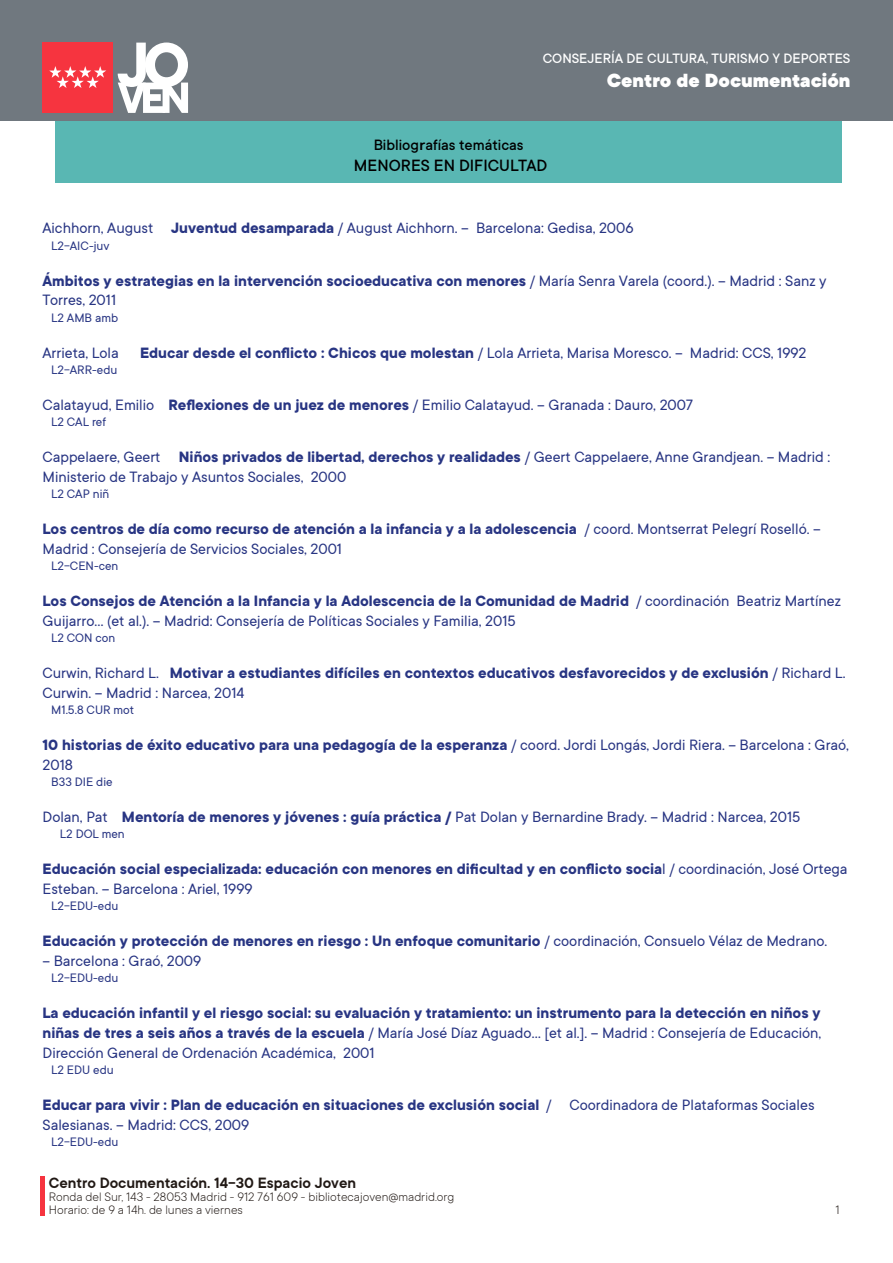
<style>
.page{position:relative;width:893px;height:1263px;background:#fff}
.page>*{position:absolute;margin:0;border:0;box-sizing:border-box;transform-origin:0 0}
.t1{font:900 21px "TT Commons";color:#fff}
.t2{font:500 18px "TT Commons";color:#000}
.t3{font:16.5px/19.8px "TT Commons";color:#283583}
.t4{font:700 16.5px/19.8px "TT Commons";color:#283583}
.t5{font:600 16.5px "TT Commons";color:#211915}
.t6{font:500 16.5px "TT Commons";color:#000}
.t7{font:500 15px "TT Commons";color:#fff}
.t8{font:13.5px "TT Commons";color:#283583}
.t9{font:300 13.5px/13.5px "TT Commons";color:#211915}
.s1{font-weight:700}
.s2{font-weight:400}
</style>
<div class="page">
<div style="left:0;top:0;width:893px;height:121px;background:#70787f"></div>
<div style="left:40px;top:1176px;width:5px;height:40px;background:#f6343f"></div>
<div style="left:43px;top:43px;width:70px;height:70px;background:#f6343f"></div>
<svg style="left:49px;top:66px;width:57px;height:22px"></svg>
<svg style="left:118px;top:43px;width:70px;height:70px"></svg>
<div style="left:55px;top:121px;width:787px;height:62px;background:#59b7b3"></div>
<p class="t7" style="left:543px;top:50px;width:309px">CONSEJERÍA DE CULTURA, TURISMO Y DEPORTES</p>
<p class="t1" style="left:607px;top:69px;width:245px">Centro de Documentación</p>
<p class="t6" style="left:374px;top:136px;width:151px">Bibliografías temáticas</p>
<p class="t2" style="left:354px;top:156px;width:195px">MENORES EN DIFICULTAD</p>
<p class="t3" style="left:43px;top:219px;width:593px">Aichhorn, August <span class="s1">Juventud desamparada</span> / August Aichhorn. -- Barcelona: Gedisa, 2006</p>
<p class="t8" style="left:51px;top:238px;width:60px">L2-AIC-juv</p>
<p class="t4" style="left:43px;top:271px;width:785px">Ámbitos y estrategias en la intervención socioeducativa con menores <span class="s2">/ María Senra Varela (coord.). -- Madrid : Sanz y<br>Torres, 2011</span></p>
<p class="t8" style="left:51px;top:310px;width:68px">L2 AMB amb</p>
<p class="t3" style="left:43px;top:343px;width:78px">Arrieta, Lola</p>
<p class="t3" style="left:140px;top:343px;width:668px"><span class="s1">Educar desde el conflicto : Chicos que molestan</span> / Lola Arrieta, Marisa Moresco. -- Madrid: CCS, 1992</p>
<p class="t8" style="left:51px;top:362px;width:68px">L2-ARR-edu</p>
<p class="t3" style="left:43px;top:395px;width:652px">Calatayud, Emilio <span class="s1">Reflexiones de un juez de menores</span> / Emilio Calatayud. -- Granada : Dauro, 2007</p>
<p class="t8" style="left:51px;top:414px;width:56px">L2 CAL ref</p>
<p class="t3" style="left:43px;top:447px;width:789px">Cappelaere, Geert <span class="s1">Niños privados de libertad, derechos y realidades</span> / Geert Cappelaere, Anne Grandjean. -- Madrid :<br>Ministerio de Trabajo y Asuntos Sociales, 2000</p>
<p class="t8" style="left:51px;top:486px;width:60px">L2 CAP niñ</p>
<p class="t3" style="left:43px;top:519px;width:780px"><span class="s1">Los centros de día como recurso de atención a la infancia y a la adolescencia</span> / coord. Montserrat Pelegrí Roselló. --<br>Madrid : Consejería de Servicios Sociales, 2001</p>
<p class="t8" style="left:51px;top:558px;width:69px">L2-CEN-cen</p>
<p class="t3" style="left:43px;top:591px;width:800px"><span class="s1">Los Consejos de Atención a la Infancia y la Adolescencia de la Comunidad de Madrid</span> / coordinación Beatriz Martínez<br>Guijarro... (et al.). -- Madrid: Consejería de Políticas Sociales y Familia, 2015</p>
<p class="t8" style="left:51px;top:630px;width:66px">L2 CON con</p>
<p class="t4" style="left:43px;top:663px;width:804px"><span class="s2">Curwin, Richard L.</span> Motivar a estudiantes difíciles en contextos educativos desfavorecidos y de exclusión <span class="s2">/ Richard L.<br>Curwin. -- Madrid : Narcea, 2014</span></p>
<p class="t8" style="left:51px;top:702px;width:84px">M1.5.8 CUR mot</p>
<p class="t4" style="left:43px;top:735px;width:808px">10 historias de éxito educativo para una pedagogía de la esperanza <span class="s2">/ coord. Jordi Longás, Jordi Riera. -- Barcelona : Graó,<br>2018</span></p>
<p class="t8" style="left:51px;top:774px;width:63px">B33 DIE die</p>
<p class="t3" style="left:43px;top:807px;width:759px">Dolan, Pat <span class="s1">Mentoría de menores y jóvenes : guía práctica /</span> Pat Dolan y Bernardine Brady. -- Madrid : Narcea, 2015</p>
<p class="t8" style="left:60px;top:827px;width:66px">L2 DOL men</p>
<p class="t4" style="left:43px;top:860px;width:806px">Educación social especializada: educación con menores en dificultad y en conflicto socia<span class="s2">l / coordinación, José Ortega<br>Esteban. -- Barcelona : Ariel, 1999</span></p>
<p class="t8" style="left:51px;top:899px;width:69px">L2-EDU-edu</p>
<p class="t4" style="left:43px;top:932px;width:786px">Educación y protección de menores en riesgo : Un enfoque comunitario <span class="s2">/ coordinación, Consuelo Vélaz de Medrano. -- Barcelona : Graó, 2009</span></p>
<p class="t8" style="left:51px;top:971px;width:69px">L2-EDU-edu</p>
<p class="t4" style="left:43px;top:1004px;width:780px;text-align:justify">La educación infantil y el riesgo social: su evaluación y tratamiento: un instrumento para la detección en niños y niñas de tres a seis años a través de la escuela <span class="s2">/ María José Díaz Aguado... [et al.]. -- Madrid : Consejería de Educación, Dirección General de Ordenación Académica, 2001</span></p>
<p class="t8" style="left:51px;top:1062px;width:64px">L2 EDU edu</p>
<p class="t3" style="left:43px;top:1095px;width:773px"><span class="s1">Educar para vivir : Plan de educación en situaciones de exclusión social</span> / Coordinadora de Plataformas Sociales<br>Salesianas. -- Madrid: CCS, 2009</p>
<p class="t8" style="left:51px;top:1134px;width:69px">L2-EDU-edu</p>
<p class="t5" style="left:49px;top:1173px;width:309px">Centro Documentación. 14-30 Espacio Joven</p>
<p class="t9" style="left:49px;top:1190px;width:407px">Ronda del Sur, 143 - 28053 Madrid - 912 761 609 - bibliotecajoven@madrid.org<br>Horario: de 9 a 14h. de lunes a viernes</p>
<p class="t9" style="left:835px;top:1203px;width:6px">1</p>
</div>
